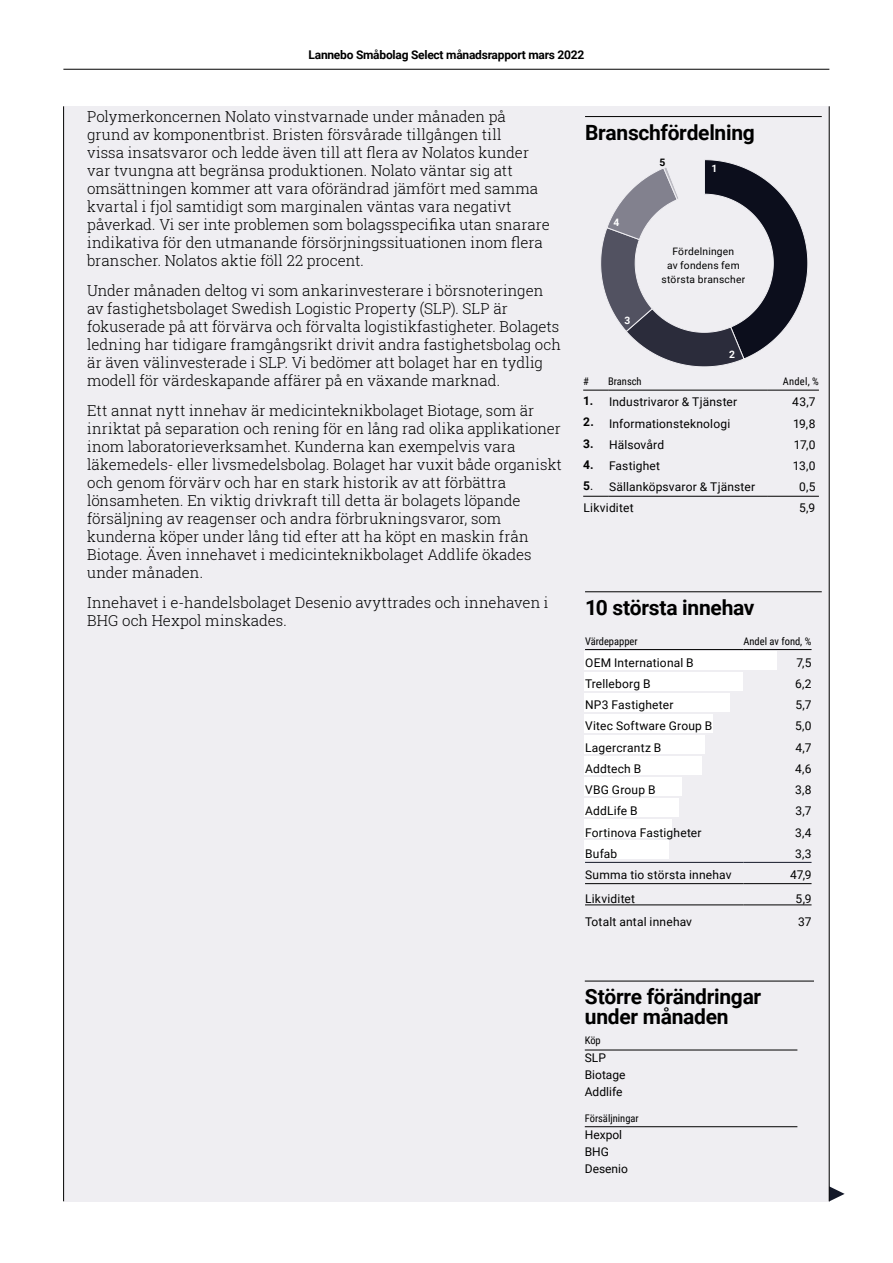
<style>
.page{position:relative;width:893px;height:1263px;background:#fff}
.page>*{position:absolute;margin:0;border:0;box-sizing:border-box;transform-origin:0 0}
.t1{font:700 21px/19.5px "Roboto";letter-spacing:-.015em;color:#000}
.t2{font:300 15px/18px "Roboto Slab";color:#000}
.t3{font:12px/21.3px "Roboto";letter-spacing:.015em;color:#000}
.t4{font:700 12px "Roboto";letter-spacing:-.02em;color:#000}
.t5{font:10.5px "Roboto Condensed";color:#000}
.t6{font:10.2px/14.1px "Roboto";letter-spacing:.025em;color:#000;text-align:center}
.t7{font:700 10.2px "Roboto";color:#fff}
.t8{font:700 10.2px "Roboto";color:#000}
.s1{font-weight:700}
</style>
<div class="page">
<div style="left:64px;top:106px;width:765px;height:1095px;background:#efeef2"></div>
<svg style="left:830px;top:1186px;width:15px;height:15px"></svg>
<hr style="left:63px;top:106px;width:1px;height:1095px;background:#000">
<hr style="left:829px;top:106px;width:1px;height:1095px;background:#000">
<div style="left:584px;top:651px;width:192px;height:19px;background:#fff"></div>
<div style="left:584px;top:672px;width:159px;height:19px;background:#fff"></div>
<div style="left:584px;top:693px;width:146px;height:19px;background:#fff"></div>
<div style="left:584px;top:714px;width:128px;height:19px;background:#fff"></div>
<div style="left:584px;top:735px;width:121px;height:19px;background:#fff"></div>
<div style="left:584px;top:756px;width:118px;height:19px;background:#fff"></div>
<div style="left:584px;top:777px;width:98px;height:19px;background:#fff"></div>
<div style="left:584px;top:798px;width:95px;height:19px;background:#fff"></div>
<div style="left:584px;top:819px;width:87px;height:19px;background:#fff"></div>
<div style="left:584px;top:840px;width:85px;height:19px;background:#fff"></div>
<hr style="left:585px;top:116px;width:237px;height:1px;background:#000">
<hr style="left:585px;top:591px;width:237px;height:1px;background:#000">
<hr style="left:585px;top:862px;width:158px;height:1px;background:#131829">
<hr style="left:743px;top:862px;width:68px;height:1px;background:#131829">
<hr style="left:585px;top:649px;width:158px;height:1px;background:#000">
<hr style="left:743px;top:649px;width:68px;height:1px;background:#000">
<hr style="left:585px;top:883px;width:158px;height:1px;background:#000">
<hr style="left:743px;top:883px;width:68px;height:1px;background:#000">
<hr style="left:585px;top:905px;width:158px;height:1px;background:#000">
<hr style="left:743px;top:905px;width:68px;height:1px;background:#000">
<svg style="left:600px;top:159px;width:208px;height:208px"></svg>
<hr style="left:585px;top:981px;width:229px;height:1px;background:#000">
<hr style="left:585px;top:1050px;width:212px;height:1px;background:#000">
<hr style="left:585px;top:1126px;width:212px;height:1px;background:#000">
<svg style="left:583px;top:496px;width:25px;height:1px"></svg>
<hr style="left:608px;top:496px;width:160px;height:1px;background:#000">
<hr style="left:768px;top:496px;width:51px;height:1px;background:#000">
<hr style="left:608px;top:390px;width:160px;height:1px;background:#000">
<hr style="left:768px;top:390px;width:51px;height:1px;background:#000">
<svg style="left:583px;top:390px;width:25px;height:1px"></svg>
<hr style="left:63px;top:69px;width:766px;height:1px;background:#000">
<p class="t4" style="left:309px;top:46px;width:277px">Lannebo Småbolag Select månadsrapport mars 2022</p>
<p class="t2" style="left:87px;top:107px;width:464px">Polymerkoncernen Nolato vinstvarnade under månaden på grund av komponentbrist. Bristen försvårade tillgången till<br>vissa insatsvaror och ledde även till att flera av Nolatos kunder var tvungna att begränsa produktionen. Nolato väntar sig att omsättningen kommer att vara oförändrad jämfört med samma kvartal i fjol samtidigt som marginalen väntas vara negativt påverkad. Vi ser inte problemen som bolagsspecifika utan snarare indikativa för den utmanande försörjningssituationen inom flera branscher. Nolatos aktie föll 22 procent.</p>
<p class="t2" style="left:87px;top:281px;width:475px">Under månaden deltog vi som ankarinvesterare i börsnoteringen av fastighetsbolaget Swedish Logistic Property (SLP). SLP är fokuserade på att förvärva och förvalta logistikfastigheter. Bolagets ledning har tidigare framgångsrikt drivit andra fastighetsbolag och är även välinvesterade i SLP. Vi bedömer att bolaget har en tydlig modell för värdeskapande affärer på en växande marknad.</p>
<p class="t2" style="left:87px;top:401px;width:476px">Ett annat nytt innehav är medicinteknikbolaget Biotage, som är inriktat på separation och rening för en lång rad olika applikationer inom laboratorieverksamhet. Kunderna kan exempelvis vara läkemedels- eller livsmedelsbolag. Bolaget har vuxit både organiskt och genom förvärv och har en stark historik av att förbättra lönsamheten. En viktig drivkraft till detta är bolagets löpande försäljning av reagenser och andra förbrukningsvaror, som kunderna köper under lång tid efter att ha köpt en maskin från Biotage. Även innehavet i medicinteknikbolaget Addlife ökades under månaden.</p>
<p class="t2" style="left:87px;top:593px;width:463px">Innehavet i e-handelsbolaget Desenio avyttrades och innehaven i<br>BHG och Hexpol minskades.</p>
<h1 class="t1" style="left:585px;top:122px;width:171px">Branschfördelning</h1>
<p class="t7" style="left:613px;top:215px;width:7px">4</p>
<p class="t7" style="left:624px;top:314px;width:7px">3</p>
<p class="t8" style="left:660px;top:155px;width:7px">5</p>
<p class="t7" style="left:711px;top:161px;width:7px">1</p>
<p class="t6" style="left:662px;top:244px;width:85px">Fördelningen<br>av fondens fem största branscher</p>
<p class="t7" style="left:729px;top:347px;width:7px">2</p>
<p class="t5" style="left:583px;top:374px;width:7px">#</p>
<p class="t5" style="left:608px;top:374px;width:35px">Bransch</p>
<p class="t5" style="left:783px;top:374px;width:38px">Andel, %</p>
<p class="t3" style="left:583px;top:390px;width:52px"><span class="s1">1.<br>2.<br>3.<br>4.<br>5</span>.<br>Likviditet</p>
<p class="t3" style="left:609px;top:391px;width:130px">Industrivaror &amp; Tjänster</p>
<p class="t3" style="left:792px;top:391px;width:25px">43,7</p>
<p class="t3" style="left:609px;top:412px;width:123px">Informationsteknologi</p>
<p class="t3" style="left:793px;top:412px;width:24px">19,8</p>
<p class="t3" style="left:609px;top:433px;width:57px">Hälsovård</p>
<p class="t3" style="left:794px;top:433px;width:23px">17,0</p>
<p class="t3" style="left:609px;top:455px;width:53px">Fastighet</p>
<p class="t3" style="left:793px;top:455px;width:24px">13,0</p>
<p class="t3" style="left:609px;top:476px;width:148px">Sällanköpsvaror &amp; Tjänster</p>
<p class="t3" style="left:799px;top:476px;width:18px">0,5</p>
<p class="t3" style="left:799px;top:496px;width:18px">5,9</p>
<h1 class="t1" style="left:585px;top:597px;width:171px">10 största innehav</h1>
<p class="t5" style="left:585px;top:634px;width:54px">Värdepapper</p>
<p class="t5" style="left:743px;top:634px;width:69px">Andel av fond, %</p>
<p class="t3" style="left:585px;top:651px;width:110px">OEM International B</p>
<p class="t3" style="left:796px;top:651px;width:17px">7,5</p>
<p class="t3" style="left:585px;top:672px;width:67px">Trelleborg B</p>
<p class="t3" style="left:795px;top:672px;width:18px">6,2</p>
<p class="t3" style="left:585px;top:694px;width:90px">NP3 Fastigheter</p>
<p class="t3" style="left:795px;top:694px;width:18px">5,7</p>
<p class="t3" style="left:585px;top:715px;width:129px">Vitec Software Group B</p>
<p class="t3" style="left:795px;top:715px;width:18px">5,0</p>
<p class="t3" style="left:585px;top:736px;width:78px">Lagercrantz B</p>
<p class="t3" style="left:795px;top:736px;width:18px">4,7</p>
<p class="t3" style="left:585px;top:757px;width:58px">Addtech B</p>
<p class="t3" style="left:795px;top:757px;width:18px">4,6</p>
<p class="t3" style="left:585px;top:779px;width:72px">VBG Group B</p>
<p class="t3" style="left:795px;top:779px;width:18px">3,8</p>
<p class="t3" style="left:585px;top:800px;width:54px">AddLife B</p>
<p class="t3" style="left:795px;top:800px;width:18px">3,7</p>
<p class="t3" style="left:585px;top:821px;width:118px">Fortinova Fastigheter</p>
<p class="t3" style="left:795px;top:821px;width:18px">3,4</p>
<p class="t3" style="left:585px;top:842px;width:34px">Bufab</p>
<p class="t3" style="left:795px;top:842px;width:18px">3,3</p>
<p class="t3" style="left:585px;top:864px;width:148px">Summa tio största innehav</p>
<p class="t3" style="left:790px;top:864px;width:23px">47,9</p>
<p class="t3" style="left:585px;top:887px;width:52px">Likviditet</p>
<p class="t3" style="left:796px;top:887px;width:18px">5,9</p>
<p class="t3" style="left:585px;top:911px;width:108px">Totalt antal innehav</p>
<p class="t3" style="left:798px;top:911px;width:15px">37</p>
<h1 class="t1" style="left:585px;top:986px;width:178px">Större förändringar under månaden</h1>
<p class="t5" style="left:585px;top:1032px;width:18px">Köp</p>
<p class="t3" style="left:585px;top:1049px;width:42px;line-height:17px">SLP<br>Biotage<br>Addlife</p>
<p class="t5" style="left:585px;top:1111px;width:55px">Försäljningar</p>
<p class="t3" style="left:585px;top:1125px;width:45px;line-height:17.1px">Hexpol<br>BHG<br>Desenio</p>
</div>
